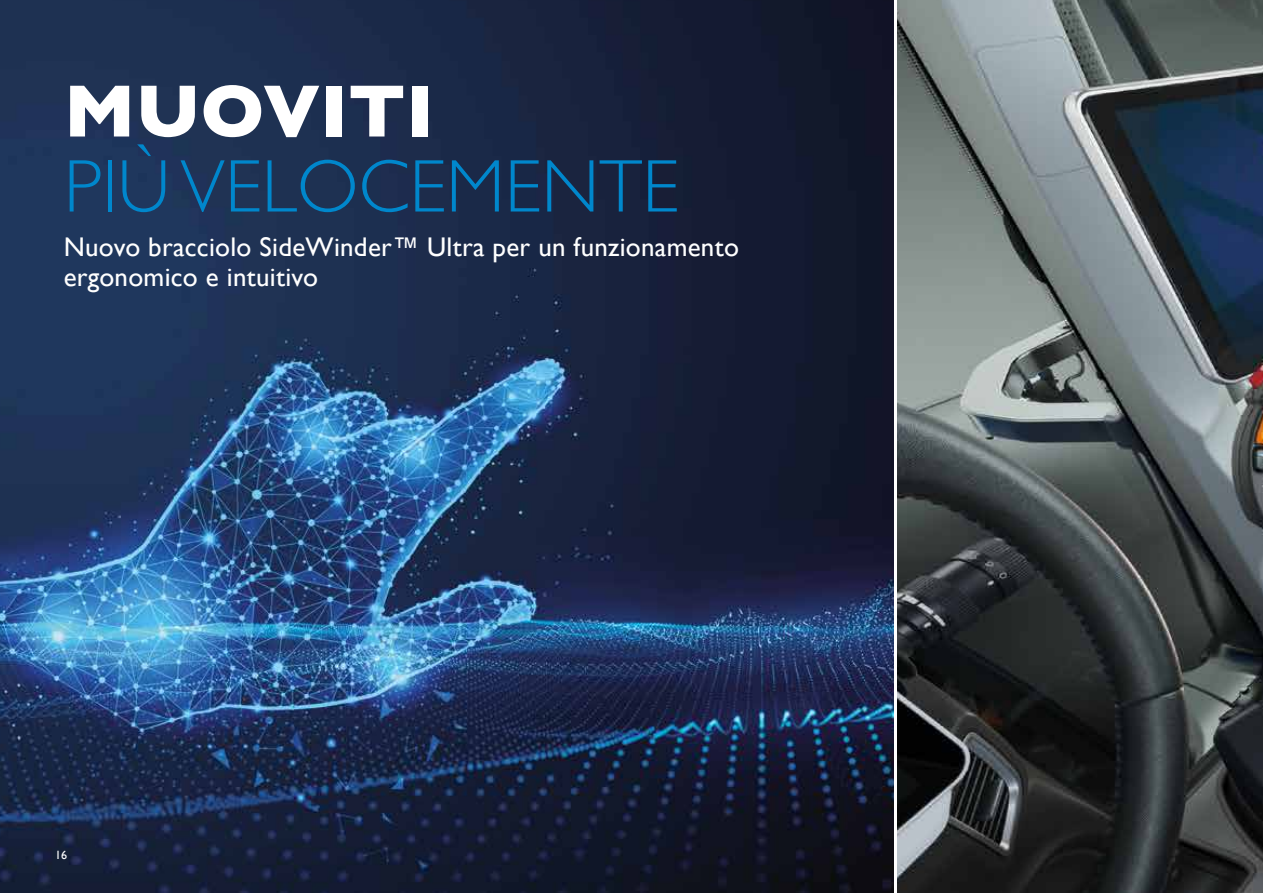
<style>
.page{position:relative;width:1263px;height:893px;background:#fff}
.page>*{position:absolute;margin:0;border:0;box-sizing:border-box;transform-origin:0 0}
.t1{font:300 75px "Gill Sans";color:#0087cc}
.t2{font:700 75px "Gill Sans";color:#fff}
.t3{font:27px/30px "Gill Sans";letter-spacing:.01em;color:#fff}
.t4{font:12px "Gill Sans";color:#fff}
</style>
<div class="page">
<img style="left:0;top:0;width:893px;height:893px">
<img style="left:897px;top:0;width:366px;height:893px">
<h1 class="t2" style="left:64px;top:52px;width:372px">MUOVITI</h1>
<h1 class="t1" style="left:64px;top:128px;width:617px">PIÙ VELOCEMENTE</h1>
<p class="t3" style="left:64px;top:231px;width:677px">Nuovo bracciolo SideWinder™ Ultra per un funzionamento ergonomico e intuitivo</p>
<p class="t4" style="left:55px;top:848px;width:13px">16</p>
</div>
